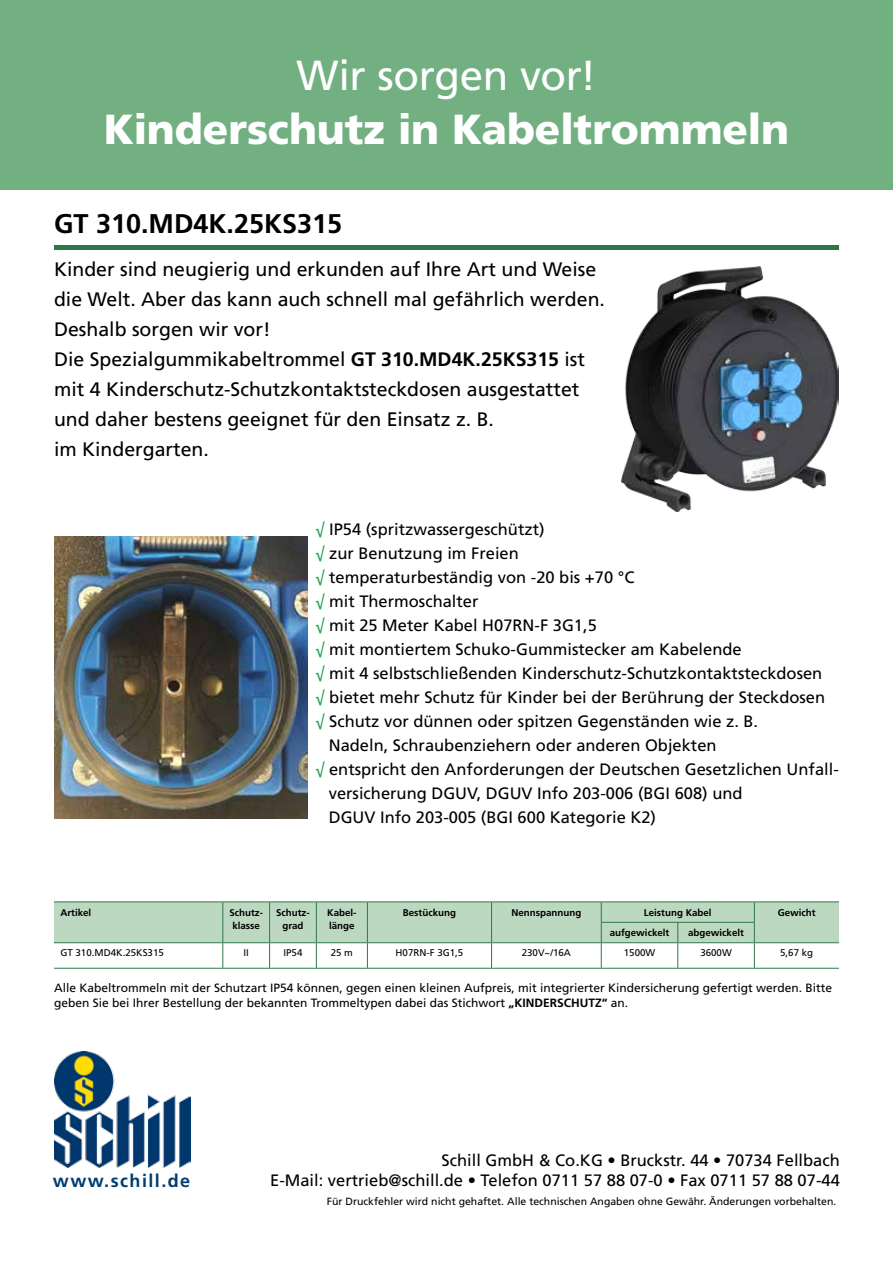
<style>
.page{position:relative;width:893px;height:1263px;background:#fff}
.page>*{position:absolute;margin:0;border:0;box-sizing:border-box;transform-origin:0 0}
.t1{font:900 42px "Frutiger LT Std";letter-spacing:-.005em;color:#fff}
.t2{font:42px "Frutiger LT Std";letter-spacing:-.01em;color:#fff}
.t3{font:700 27px "Frutiger LT Std";color:#000}
.t4{font:19.5px/30px "Frutiger LT Std";color:#000}
.t5{font:700 18px "Frutiger LT Std";letter-spacing:.08em;color:#003d72}
.t6{font:16.5px/19.8px "Frutiger LT Std";color:#000;text-align:right}
.t7{font:12px/15px "Frutiger LT Std";color:#000}
.t8{font:10.5px "Frutiger LT Std";color:#000}
.t9{font:700 9.75px/13.5px "Frutiger LT Std";color:#000;text-align:center}
.t10{font:9.75px "Frutiger LT Std";color:#000}
.s1{font-weight:700}
.s2{color:#06a242}
</style>
<div class="page">
<div style="left:0;top:0;width:893px;height:189px;background:#72b082"></div>
<img style="left:54px;top:1051px;width:137px;height:116px">
<hr style="left:54px;top:246px;width:785px;height:4px;background:#2f764b">
<img style="left:622px;top:266px;width:217px;height:246px">
<img style="left:54px;top:537px;width:253px;height:282px">
<hr style="left:54px;top:901px;width:169px;height:1px;background:#2f764b">
<hr style="left:223px;top:901px;width:47px;height:1px;background:#2f764b">
<hr style="left:270px;top:901px;width:46px;height:1px;background:#2f764b">
<hr style="left:316px;top:901px;width:51px;height:1px;background:#2f764b">
<hr style="left:367px;top:901px;width:125px;height:1px;background:#2f764b">
<hr style="left:492px;top:901px;width:109px;height:1px;background:#2f764b">
<hr style="left:601px;top:901px;width:77px;height:1px;background:#2f764b">
<hr style="left:678px;top:901px;width:76px;height:1px;background:#2f764b">
<hr style="left:754px;top:901px;width:85px;height:1px;background:#2f764b">
<svg style="left:54px;top:902px;width:785px;height:66px"></svg>
<hr style="left:54px;top:968px;width:169px;height:1px;background:#2f764b">
<hr style="left:223px;top:968px;width:47px;height:1px;background:#2f764b">
<hr style="left:270px;top:968px;width:46px;height:1px;background:#2f764b">
<hr style="left:316px;top:968px;width:51px;height:1px;background:#2f764b">
<hr style="left:367px;top:968px;width:125px;height:1px;background:#2f764b">
<hr style="left:492px;top:968px;width:109px;height:1px;background:#2f764b">
<hr style="left:601px;top:968px;width:77px;height:1px;background:#2f764b">
<hr style="left:678px;top:968px;width:76px;height:1px;background:#2f764b">
<hr style="left:754px;top:968px;width:85px;height:1px;background:#2f764b">
<h1 class="t2" style="left:296px;top:51px;width:302px">Wir sorgen vor!</h1>
<h1 class="t1" style="left:104px;top:104px;width:687px">Kinderschutz in Kabeltrommeln</h1>
<h2 class="t3" style="left:54px;top:208px;width:290px">GT 310.MD4K.25KS315</h2>
<p class="t4" style="left:54px;top:254px;width:552px">Kinder sind neugierig und erkunden auf Ihre Art und Weise die Welt. Aber das kann auch schnell mal gefährlich werden.<br>Deshalb sorgen wir vor!<br>Die Spezialgummikabeltrommel <span class="s1">GT 310.MD4K.25KS315</span> ist mit 4 Kinderschutz-Schutzkontaktsteckdosen ausgestattet und daher bestens geeignet für den Einsatz z. B.<br>im Kindergarten.</p>
<p class="t6" style="left:315px;top:519px;width:231px"><span class="s2">√</span> IP54 (spritzwassergeschützt)</p>
<p class="t6" style="left:315px;top:543px;width:205px"><span class="s2">√</span> zur Benutzung im Freien</p>
<p class="t6" style="left:315px;top:567px;width:321px"><span class="s2">√</span> temperaturbeständig von -20 bis +70 °C</p>
<p class="t6" style="left:315px;top:591px;width:165px"><span class="s2">√</span> mit Thermoschalter</p>
<p class="t6" style="left:315px;top:615px;width:283px"><span class="s2">√</span> mit 25 Meter Kabel H07RN-F 3G1,5</p>
<p class="t6" style="left:315px;top:639px;width:428px"><span class="s2">√</span> mit montiertem Schuko-Gummistecker am Kabelende</p>
<p class="t6" style="left:315px;top:663px;width:509px"><span class="s2">√</span> mit 4 selbstschließenden Kinderschutz-Schutzkontaktsteckdosen</p>
<p class="t6" style="left:315px;top:687px;width:512px"><span class="s2">√</span> bietet mehr Schutz für Kinder bei der Berührung der Steckdosen</p>
<p class="t6" style="left:315px;top:711px;width:445px"><span class="s2">√</span> Schutz vor dünnen oder spitzen Gegenständen wie z. B.</p>
<p class="t6" style="left:329px;top:735px;width:389px">Nadeln, Schraubenziehern oder anderen Objekten</p>
<p class="t6" style="left:315px;top:759px;width:525px"><span class="s2">√</span> entspricht den Anforderungen der Deutschen Gesetzlichen Unfall-</p>
<p class="t6" style="left:329px;top:783px;width:415px">versicherung DGUV, DGUV Info 203-006 (BGI 608) und</p>
<p class="t6" style="left:329px;top:807px;width:329px">DGUV Info 203-005 (BGI 600 Kategorie K2)</p>
<p class="t9" style="left:60px;top:905px;width:32px">Artikel</p>
<p class="t9" style="left:229px;top:905px;width:35px">Schutz&shy;klasse</p>
<p class="t9" style="left:276px;top:905px;width:35px">Schutz&shy;grad</p>
<p class="t9" style="left:327px;top:905px;width:31px;text-align:left">Kabel&shy;länge</p>
<p class="t9" style="left:403px;top:905px;width:55px">Bestückung</p>
<p class="t9" style="left:511px;top:905px;width:71px">Nennspannung</p>
<p class="t9" style="left:644px;top:905px;width:69px">Leistung Kabel</p>
<p class="t9" style="left:778px;top:905px;width:39px">Gewicht</p>
<p class="t9" style="left:610px;top:926px;width:61px">aufgewickelt</p>
<p class="t9" style="left:688px;top:926px;width:57px">abgewickelt</p>
<p class="t10" style="left:60px;top:947px;width:105px">GT 310.MD4K.25KS315</p>
<p class="t10" style="left:243px;top:947px;width:7px">II</p>
<p class="t10" style="left:283px;top:947px;width:20px">IP54</p>
<p class="t10" style="left:331px;top:947px;width:24px">25 m</p>
<p class="t10" style="left:396px;top:947px;width:69px">H07RN-F 3G1,5</p>
<p class="t10" style="left:522px;top:947px;width:51px">230V~/16A</p>
<p class="t10" style="left:624px;top:947px;width:33px">1500W</p>
<p class="t10" style="left:700px;top:947px;width:33px">3600W</p>
<p class="t10" style="left:780px;top:947px;width:35px">5,67 kg</p>
<p class="t7" style="left:54px;top:981px;width:780px">Alle Kabeltrommeln mit der Schutzart IP54 können, gegen einen kleinen Aufpreis, mit integrierter Kindersicherung gefertigt werden. Bitte geben Sie bei Ihrer Bestellung der bekannten Trommeltypen dabei das Stichwort <span class="s1">„KINDERSCHUTZ“</span> an.</p>
<p class="t5" style="left:53px;top:1170px;width:139px">www.schill.de</p>
<p class="t6" style="left:270px;top:1150px;width:571px">Schill GmbH &amp; Co.KG • Bruckstr. 44 • 70734 Fellbach<br>E-Mail: vertrieb@schill.de • Telefon 0711 57 88 07-0 • Fax 0711 57 88 07-44</p>
<p class="t8" style="left:327px;top:1195px;width:511px">Für Druckfehler wird nicht gehaftet. Alle technischen Angaben ohne Gewähr. Änderungen vorbehalten.</p>
</div>
